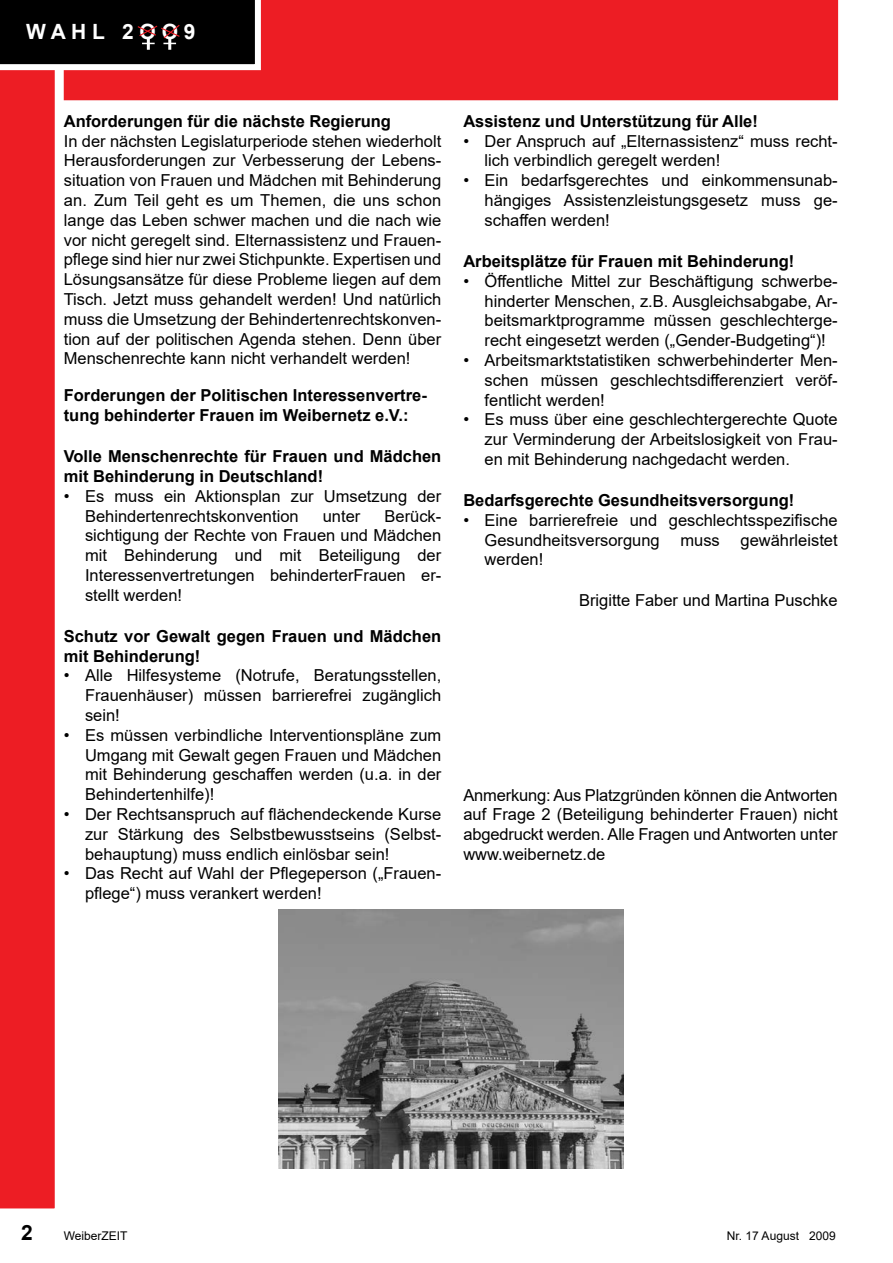
<style>
.page{position:relative;width:893px;height:1263px;background:#fff}
.page>*{position:absolute;margin:0;border:0;box-sizing:border-box;transform-origin:0 0}
.t1{font:700 21px "Arial";color:#fff}
.t2{font:700 21px "Arial";color:#000}
.t3{font:16.5px/19.8px "Arial";color:#000;text-align:justify}
.t4{font:700 16.5px/19.8px "Arial";color:#000}
.t5{font:12px "Arial";color:#000}
</style>
<div class="page">
<div style="left:64px;top:0;width:775px;height:101px;background:#ed1d24"></div>
<svg style="left:0;top:70px;width:64px;height:1139px;background:#ef3b41"></svg>
<svg style="left:0;top:0;width:261px;height:70px;background:#1d1c1c"></svg>
<img style="left:278px;top:909px;width:345px;height:259px">
<p class="t1" style="left:26px;top:16px;width:171px">W A H L 2 O O 9</p>
<h2 class="t4" style="left:64px;top:111px;width:329px">Anforderungen für die nächste Regierung</h2>
<p class="t3" style="left:64px;top:131px;width:379px">In der nächsten Legislaturperiode stehen wiederholt Herausforderungen zur Verbesserung der Lebens&shy;situation von Frauen und Mädchen mit Behinderung an. Zum Teil geht es um Themen, die uns schon lange das Leben schwer machen und die nach wie vor nicht geregelt sind. Elternassistenz und Frauen&shy;pflege sind hier nur zwei Stichpunkte. Expertisen und Lösungsansätze für diese Probleme liegen auf dem Tisch. Jetzt muss gehandelt werden! Und natürlich muss die Umsetzung der Behindertenrechtskonven&shy;tion auf der politischen Agenda stehen. Denn über Menschenrechte kann nicht verhandelt werden!</p>
<h2 class="t4" style="left:64px;top:386px;width:365px">Forderungen der Politischen Interessenvertre&shy;tung behinderter Frauen im Weibernetz e.V.:</h2>
<h3 class="t4" style="left:64px;top:447px;width:379px">Volle Menschenrechte für Frauen und Mädchen mit Behinderung in Deutschland!</h3>
<p class="t3" style="left:85px;top:486px;width:358px;text-indent:-21px">• Es muss ein Aktionsplan zur Umsetzung der<br>Behindertenrechtskonvention</p>
<p class="t3" style="left:85px;top:506px;width:358px;text-indent:299px">Berück&shy;sichtigung der Rechte von Frauen und Mädchen mit Behinderung und mit Beteiligung der Interessenvertretungen behinderterFrauen er&shy;stellt werden!</p>
<h3 class="t4" style="left:64px;top:626px;width:379px">Schutz vor Gewalt gegen Frauen und Mädchen mit Behinderung!</h3>
<p class="t3" style="left:85px;top:666px;width:358px;text-indent:-21px">• Alle Hilfesysteme (Notrufe, Beratungsstellen, Frauenhäuser) müssen barrierefrei zugänglich sein!</p>
<p class="t3" style="left:85px;top:725px;width:358px;text-indent:-21px">• Es müssen verbindliche Interventionspläne zum Umgang mit Gewalt gegen Frauen und Mädchen mit Behinderung geschaffen werden (u.a. in der Behindertenhilfe)!</p>
<p class="t3" style="left:85px;top:804px;width:358px;text-indent:-21px">• Der Rechtsanspruch auf flächendeckende Kurse zur Stärkung des Selbstbewusstseins (Selbst&shy;behauptung) muss endlich einlösbar sein!</p>
<p class="t3" style="left:85px;top:864px;width:358px;text-indent:-21px">• Das Recht auf Wahl der Pflegeperson („Frauen&shy;pflege“) muss verankert werden!</p>
<p class="t3" style="left:323px;top:506px;width:39px">unter</p>
<h3 class="t4" style="left:463px;top:111px;width:296px">Assistenz und Unterstützung für Alle!</h3>
<p class="t3" style="left:485px;top:131px;width:355px;text-indent:-21px">• Der Anspruch auf „Elternassistenz“ muss recht&shy;lich verbindlich geregelt werden!</p>
<p class="t3" style="left:485px;top:170px;width:355px;text-indent:-21px">• Ein bedarfsgerechtes und einkommensunab&shy;hängiges Assistenzleistungsgesetz muss ge&shy;schaffen werden!</p>
<h3 class="t4" style="left:463px;top:251px;width:332px">Arbeitsplätze für Frauen mit Behinderung!</h3>
<p class="t3" style="left:485px;top:271px;width:355px;text-indent:-21px">• Öffentliche Mittel zur Beschäftigung schwerbe&shy;hinderter Menschen, z.B. Ausgleichsabgabe, Ar&shy;beitsmarktprogramme müssen geschlechterge&shy;recht eingesetzt werden („Gender-Budgeting“)!</p>
<p class="t3" style="left:485px;top:350px;width:355px;text-indent:-21px">• Arbeitsmarktstatistiken schwerbehinderter Men&shy;schen müssen geschlechtsdifferenziert veröf&shy;fentlicht werden!</p>
<p class="t3" style="left:485px;top:409px;width:355px;text-indent:-21px">• Es muss über eine geschlechtergerechte Quote zur Verminderung der Arbeitslosigkeit von Frau&shy;en mit Behinderung nachgedacht werden.</p>
<h3 class="t4" style="left:463px;top:490px;width:332px">Bedarfsgerechte Gesundheitsversorgung!</h3>
<p class="t3" style="left:485px;top:510px;width:355px;text-indent:-21px">• Eine barrierefreie und geschlechtsspezifische<br>Gesundheitsversorgung</p>
<p class="t3" style="left:680px;top:530px;width:41px">muss</p>
<p class="t3" style="left:740px;top:530px;width:99px">gewährleistet</p>
<p class="t3" style="left:485px;top:550px;width:60px">werden!</p>
<p class="t3" style="left:579px;top:591px;width:260px">Brigitte Faber und Martina Puschke</p>
<p class="t3" style="left:463px;top:785px;width:376px">Anmerkung: Aus Platzgründen können die Antworten auf Frage 2 (Beteiligung behinderter Frauen) nicht abgedruckt werden. Alle Fragen und Antworten unter www.weibernetz.de</p>
<p class="t2" style="left:21px;top:1218px;width:13px">2</p>
<p class="t5" style="left:64px;top:1228px;width:65px">WeiberZEIT</p>
<p class="t5" style="left:727px;top:1228px;width:110px">Nr. 17 August 2009</p>
</div>
